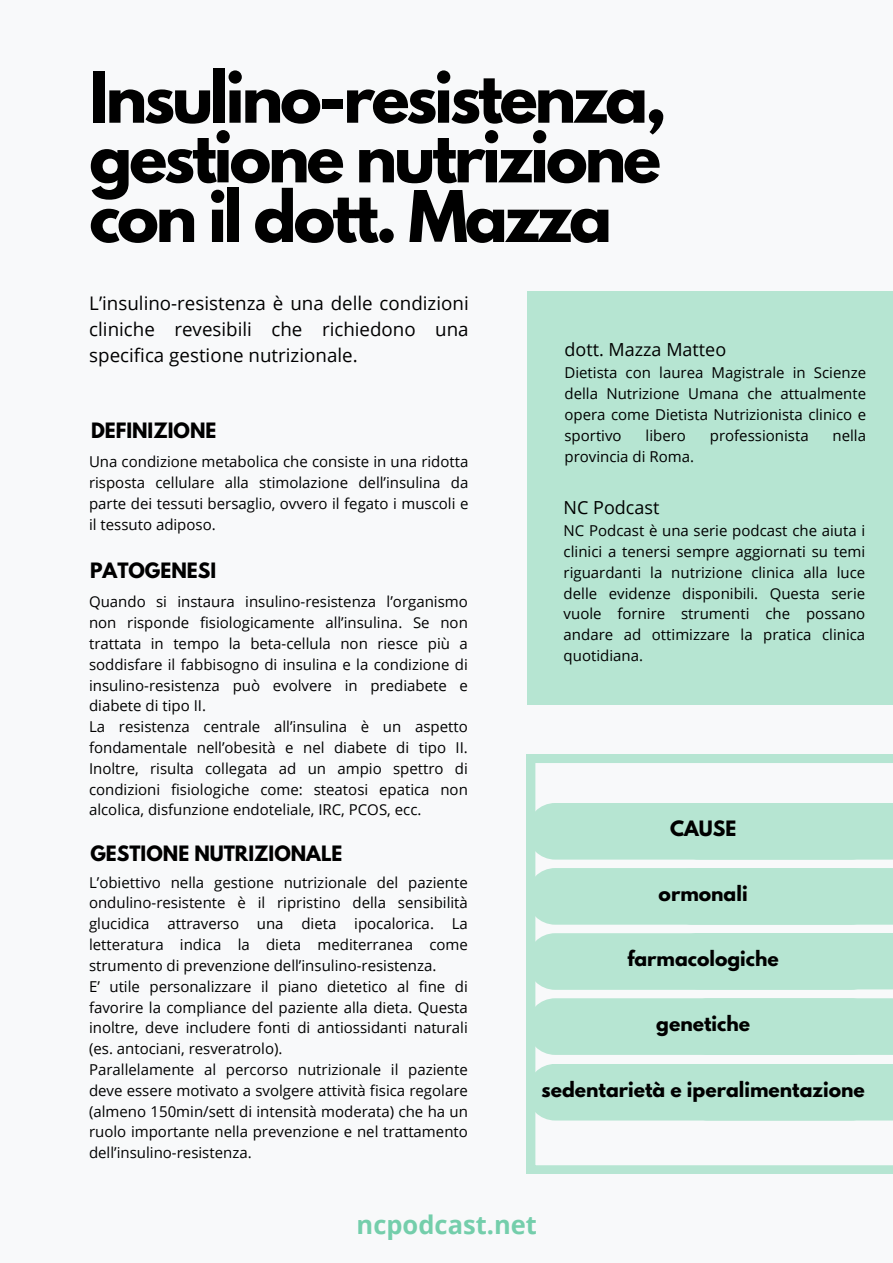
<style>
.page{position:relative;width:893px;height:1263px;background:#f8f9fa}
.page>*{position:absolute;margin:0;border:0;box-sizing:border-box;transform-origin:0 0}
.t1{font:700 63px/59.6px "League Spartan";letter-spacing:-.05em;color:#000;text-align:justify}
.t2{font:700 25.5px "Open Sans";color:#74ceab}
.t3{font:700 18.75px "League Spartan";color:#000}
.t4{font:18.75px/25.9px "Open Sans";color:#000;text-align:justify}
.t5{font:18px "Open Sans";color:#000}
.t6{font:15px/20.9px "Open Sans";color:#000;text-align:justify}
</style>
<div class="page">
<div style="left:527px;top:292px;width:366px;height:412px;background:#b6e5d2"></div>
<svg style="left:527px;top:754px;width:366px;height:420px"></svg>
<div style="left:527px;top:868px;width:352px;height:57px;background:#b6e5d2;border-radius:28px"></div>
<div style="left:527px;top:933px;width:352px;height:57px;background:#b6e5d2;border-radius:28px"></div>
<div style="left:527px;top:998px;width:352px;height:57px;background:#b6e5d2;border-radius:28px"></div>
<svg style="left:856px;top:803px;width:37px;height:56px"></svg>
<div style="left:527px;top:803px;width:352px;height:56px;background:#b6e5d2;border-radius:28px"></div>
<svg style="left:856px;top:1064px;width:37px;height:56px"></svg>
<div style="left:527px;top:1064px;width:352px;height:56px;background:#b6e5d2;border-radius:28px"></div>
<p class="t1" style="left:89px;top:76px;width:579px">Insulino-resistenza, gestione nutrizione con il dott. Mazza</p>
<p class="t4" style="left:89px;top:290px;width:381px">L’insulino-resistenza è una delle condizioni cliniche revesibili che richiedono una specifica gestione nutrizionale.</p>
<p class="t3" style="left:91px;top:421px;width:127px">DEFINIZIONE</p>
<h3 class="t6" style="left:89px;top:451px;width:381px">Una condizione metabolica che consiste in una ridotta risposta cellulare alla stimolazione dell’insulina da parte dei tessuti bersaglio, ovvero il fegato i muscoli e il tessuto adiposo.</h3>
<h3 class="t3" style="left:90px;top:561px;width:127px">PATOGENESI</h3>
<p class="t6" style="left:89px;top:591px;width:380px">Quando si instaura insulino-resistenza l’organismo non risponde fisiologicamente all’insulina. Se non trattata in tempo la beta-cellula non riesce più a soddisfare il fabbisogno di insulina e la condizione di insulino-resistenza può evolvere in prediabete e diabete di tipo II.</p>
<p class="t6" style="left:89px;top:716px;width:380px">La resistenza centrale all’insulina è un aspetto fondamentale nell’obesità e nel diabete di tipo II.<br>Inoltre, risulta collegata ad un ampio spettro di condizioni fisiologiche come: steatosi epatica non alcolica, disfunzione endoteliale, IRC, PCOS, ecc.</p>
<p class="t3" style="left:90px;top:844px;width:253px">GESTIONE NUTRIZIONALE</p>
<h3 class="t6" style="left:89px;top:871px;width:380px">L’obiettivo nella gestione nutrizionale del paziente ondulino-resistente è il ripristino della sensibilità glucidica attraverso una dieta ipocalorica. La letteratura indica la dieta mediterranea come strumento di prevenzione dell’insulino-resistenza.</h3>
<h4 class="t6" style="left:89px;top:975px;width:380px">E’ utile personalizzare il piano dietetico al fine di favorire la compliance del paziente alla dieta. Questa inoltre, deve includere fonti di antiossidanti naturali (es. antociani, resveratrolo).</h4>
<h4 class="t6" style="left:89px;top:1059px;width:380px">Parallelamente al percorso nutrizionale il paziente deve essere motivato a svolgere attività fisica regolare (almeno 150min/sett di intensità moderata) che ha un ruolo importante nella prevenzione e nel trattamento dell’insulino-resistenza.</h4>
<h3 class="t5" style="left:564px;top:337px;width:163px">dott. Mazza Matteo</h3>
<p class="t6" style="left:564px;top:362px;width:303px">Dietista con laurea Magistrale in Scienze della Nutrizione Umana che attualmente opera come Dietista Nutrizionista clinico e sportivo</p>
<p class="t6" style="left:645px;top:424px;width:42px">libero</p>
<p class="t6" style="left:710px;top:424px;width:100px">professionista</p>
<p class="t6" style="left:832px;top:424px;width:35px">nella</p>
<p class="t6" style="left:564px;top:445px;width:131px">provincia di Roma.</p>
<h4 class="t5" style="left:563px;top:495px;width:97px">NC Podcast</h4>
<h4 class="t6" style="left:563px;top:520px;width:303px">NC Podcast è una serie podcast che aiuta i clinici a tenersi sempre aggiornati su temi riguardanti la nutrizione clinica alla luce delle evidenze disponibili. Questa serie vuole fornire strumenti che possano andare ad ottimizzare la pratica clinica quotidiana.</h4>
<p class="t3" style="left:670px;top:819px;width:68px">CAUSE</p>
<h1 class="t3" style="left:658px;top:884px;width:91px">ormonali</h1>
<h5 class="t3" style="left:627px;top:949px;width:153px">farmacologiche</h5>
<p class="t3" style="left:656px;top:1014px;width:95px">genetiche</p>
<h2 class="t3" style="left:541px;top:1080px;width:325px">sedentarietà e iperalimentazione</h2>
<p class="t2" style="left:357px;top:1207px;width:182px">ncpodcast.net</p>
</div>
